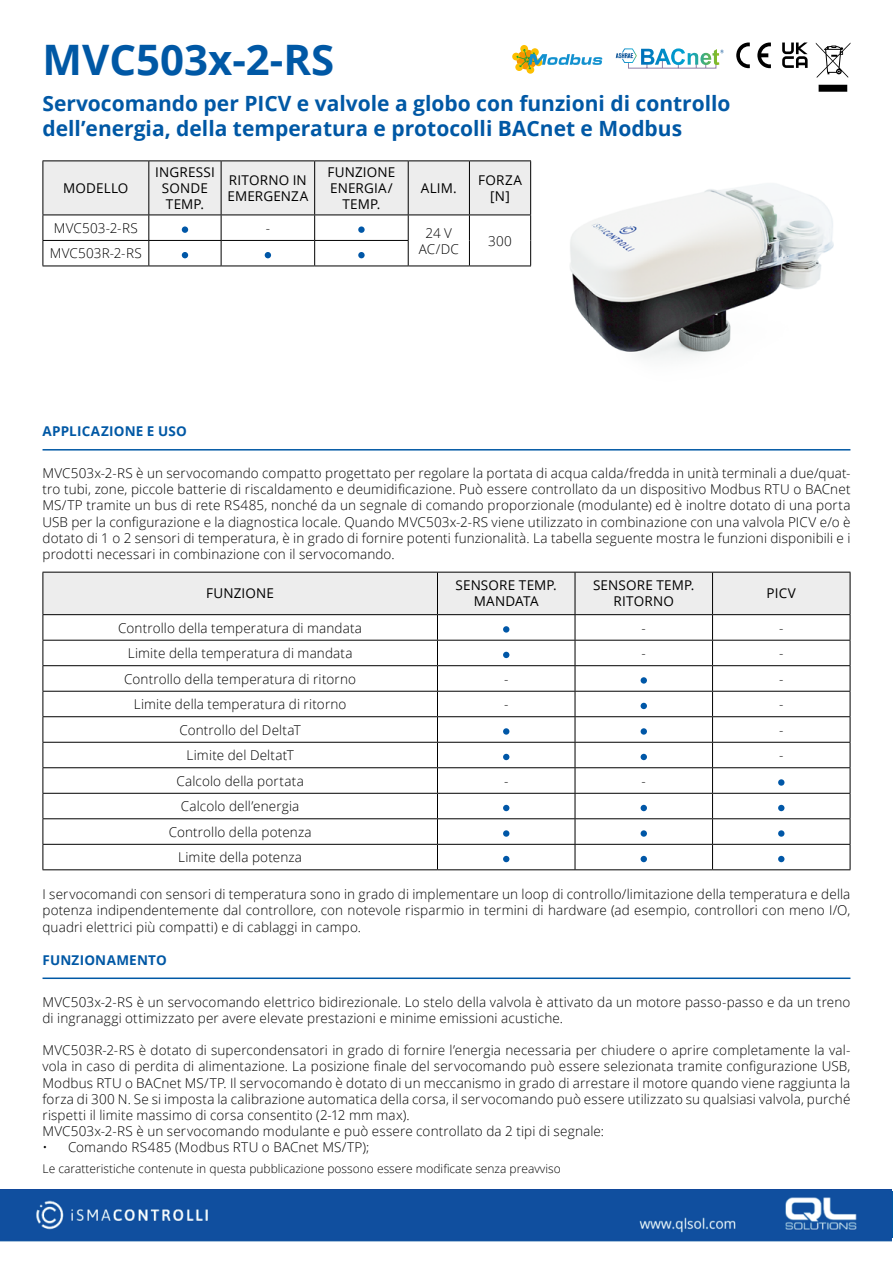
<style>
.page{position:relative;width:893px;height:1263px;background:#fff}
.page>*{position:absolute;margin:0;border:0;box-sizing:border-box;transform-origin:0 0}
.t1{font:700 42px "Open Sans";color:#0058a5}
.t2{font:700 21px/25.2px "Open Sans";color:#0058a5}
.t3{font:300 13.5px/16.2px "Open Sans";letter-spacing:.01em;color:#000;text-align:justify}
.t4{font:13.5px/16.2px "Open Sans";letter-spacing:.01em;color:#000;text-align:center}
.t5{font:700 13.5px "Open Sans";letter-spacing:.015em;color:#0058a5}
.t6{font:300 12px "Open Sans";color:#000}
</style>
<div class="page">
<hr style="left:43px;top:449px;width:807px;height:1px;background:#0058a5">
<hr style="left:43px;top:977px;width:807px;height:2px;background:#0058a5">
<hr style="left:43px;top:869px;width:394px;height:1px;background:#000">
<hr style="left:437px;top:869px;width:138px;height:1px;background:#000">
<hr style="left:575px;top:869px;width:137px;height:1px;background:#000">
<hr style="left:712px;top:869px;width:138px;height:1px;background:#000">
<svg style="left:43px;top:572px;width:808px;height:297px"></svg>
<hr style="left:43px;top:266px;width:106px;height:1px;background:#000">
<hr style="left:149px;top:266px;width:72px;height:1px;background:#000">
<hr style="left:221px;top:266px;width:94px;height:1px;background:#000">
<hr style="left:315px;top:266px;width:93px;height:1px;background:#000">
<hr style="left:408px;top:266px;width:61px;height:1px;background:#000">
<hr style="left:469px;top:266px;width:62px;height:1px;background:#000">
<hr style="left:43px;top:160px;width:106px;height:1px;background:#000">
<hr style="left:149px;top:160px;width:72px;height:1px;background:#000">
<hr style="left:221px;top:160px;width:94px;height:1px;background:#000">
<hr style="left:315px;top:160px;width:93px;height:1px;background:#000">
<hr style="left:408px;top:160px;width:61px;height:1px;background:#000">
<hr style="left:469px;top:160px;width:62px;height:1px;background:#000">
<svg style="left:43px;top:161px;width:488px;height:105px"></svg>
<div style="left:358px;top:252px;width:7px;height:6px;background:#0057a7;border-radius:50%"></div>
<img style="left:570px;top:183px;width:264px;height:176px">
<svg style="left:736px;top:43px;width:14px;height:25px"></svg>
<svg style="left:757px;top:43px;width:14px;height:25px"></svg>
<svg style="left:816px;top:43px;width:34px;height:49px"></svg>
<svg style="left:782px;top:43px;width:26px;height:25px"></svg>
<svg style="left:616px;top:48px;width:108px;height:21px"></svg>
<div style="left:520px;top:45px;width:8px;height:8px;background:#fcbf00;border-radius:50%"></div>
<svg style="left:526px;top:66px;width:8px;height:8px"></svg>
<svg style="left:515px;top:63px;width:8px;height:8px"></svg>
<div style="left:512px;top:53px;width:8px;height:7px;background:#fcbf00;border-radius:50%"></div>
<svg style="left:516px;top:49px;width:86px;height:20px"></svg>
<img style="left:0;top:1190px;width:892px;height:51px">
<h1 class="t1" style="left:43px;top:30px;width:293px">MVC503x-2-RS</h1>
<h2 class="t2" style="left:43px;top:90px;width:690px">Servocomando per PICV e valvole a globo con funzioni di controllo dell’energia, della temperatura e protocolli BACnet e Modbus</h2>
<p class="t4" style="left:63px;top:179px;width:67px">MODELLO</p>
<p class="t4" style="left:155px;top:163px;width:61px">INGRESSI<br>SONDE<br>TEMP.</p>
<p class="t4" style="left:228px;top:171px;width:82px;text-align:left">RITORNO IN<br>EMERGENZA</p>
<p class="t4" style="left:328px;top:163px;width:69px">FUNZIONE<br>ENERGIA/<br>TEMP.</p>
<p class="t4" style="left:421px;top:179px;width:38px">ALIM.</p>
<p class="t4" style="left:478px;top:171px;width:45px">FORZA [N]</p>
<p class="t3" style="left:54px;top:219px;width:86px">MVC503-2-RS</p>
<p class="t3" style="left:266px;top:219px;width:6px">-</p>
<p class="t3" style="left:419px;top:224px;width:42px;text-align:center">24 V<br>AC/DC</p>
<p class="t3" style="left:488px;top:232px;width:25px">300</p>
<p class="t3" style="left:50px;top:245px;width:94px">MVC503R-2-RS</p>
<p class="t5" style="left:43px;top:422px;width:146px">APPLICAZIONE E USO</p>
<p class="t3" style="left:43px;top:465px;width:809px">MVC503x-2-RS è un servocomando compatto progettato per regolare la portata di acqua calda/fredda in unità terminali a due/quat&shy;tro tubi, zone, piccole batterie di riscaldamento e deumidificazione. Può essere controllato da un dispositivo Modbus RTU o BACnet MS/TP tramite un bus di rete RS485, nonché da un segnale di comando proporzionale (modulante) ed è inoltre dotato di una porta USB per la configurazione e la diagnostica locale. Quando MVC503x-2-RS viene utilizzato in combinazione con una valvola PICV e/o è dotato di 1 o 2 sensori di temperatura, è in grado di fornire potenti funzionalità. La tabella seguente mostra le funzioni disponibili e i prodotti necessari in combinazione con il servocomando.</p>
<p class="t4" style="left:206px;top:585px;width:69px">FUNZIONE</p>
<p class="t4" style="left:456px;top:577px;width:103px">SENSORE TEMP.<br>MANDATA</p>
<p class="t4" style="left:593px;top:577px;width:103px">SENSORE TEMP.<br>RITORNO</p>
<p class="t4" style="left:767px;top:585px;width:31px">PICV</p>
<p class="t3" style="left:118px;top:619px;width:245px">Controllo della temperatura di mandata</p>
<p class="t3" style="left:642px;top:619px;width:6px">-</p>
<p class="t3" style="left:779px;top:619px;width:6px">-</p>
<p class="t3" style="left:128px;top:645px;width:226px">Limite della temperatura di mandata</p>
<p class="t3" style="left:642px;top:645px;width:6px">-</p>
<p class="t3" style="left:779px;top:645px;width:6px">-</p>
<p class="t3" style="left:124px;top:670px;width:233px">Controllo della temperatura di ritorno</p>
<p class="t3" style="left:504px;top:670px;width:6px">-</p>
<p class="t3" style="left:779px;top:670px;width:6px">-</p>
<p class="t3" style="left:134px;top:696px;width:214px">Limite della temperatura di ritorno</p>
<p class="t3" style="left:504px;top:696px;width:6px">-</p>
<p class="t3" style="left:779px;top:696px;width:6px">-</p>
<p class="t3" style="left:179px;top:721px;width:123px">Controllo del DeltaT</p>
<p class="t3" style="left:779px;top:721px;width:6px">-</p>
<p class="t3" style="left:187px;top:747px;width:109px">Limite del DeltatT</p>
<p class="t3" style="left:779px;top:747px;width:6px">-</p>
<p class="t3" style="left:177px;top:772px;width:129px">Calcolo della portata</p>
<p class="t3" style="left:504px;top:772px;width:6px">-</p>
<p class="t3" style="left:642px;top:772px;width:6px">-</p>
<p class="t3" style="left:169px;top:793px;width:144px;line-height:25.5px;text-align:center">Calcolo dell’energia<br>Controllo della potenza<br>Limite della potenza</p>
<p class="t3" style="left:43px;top:886px;width:809px">I servocomandi con sensori di temperatura sono in grado di implementare un loop di controllo/limitazione della temperatura e della potenza indipendentemente dal controllore, con notevole risparmio in termini di hardware (ad esempio, controllori con meno I/O, quadri elettrici più compatti) e di cablaggi in campo.</p>
<p class="t5" style="left:43px;top:950px;width:126px">FUNZIONAMENTO</p>
<p class="t3" style="left:43px;top:993px;width:809px">MVC503x-2-RS è un servocomando elettrico bidirezionale. Lo stelo della valvola è attivato da un motore passo-passo e da un treno di ingranaggi ottimizzato per avere elevate prestazioni e minime emissioni acustiche.</p>
<p class="t3" style="left:43px;top:1042px;width:809px;text-align:left">MVC503R-2-RS è dotato di supercondensatori in grado di fornire l’energia necessaria per chiudere o aprire completamente la val&shy;vola in caso di perdita di alimentazione. La posizione finale del servocomando può essere selezionata tramite configurazione USB, Modbus RTU o BACnet MS/TP. Il servocomando è dotato di un meccanismo in grado di arrestare il motore quando viene raggiunta la forza di 300 N. Se si imposta la calibrazione automatica della corsa, il servocomando può essere utilizzato su qualsiasi valvola, purché rispetti il limite massimo di corsa consentito (2-12 mm max).<br>MVC503x-2-RS è un servocomando modulante e può essere controllato da 2 tipi di segnale:</p>
<p class="t3" style="left:43px;top:1139px;width:328px">• Comando RS485 (Modbus RTU o BACnet MS/TP);</p>
<p class="t6" style="left:43px;top:1160px;width:520px">Le caratteristiche contenute in questa pubblicazione possono essere modificate senza preavviso</p>
</div>
